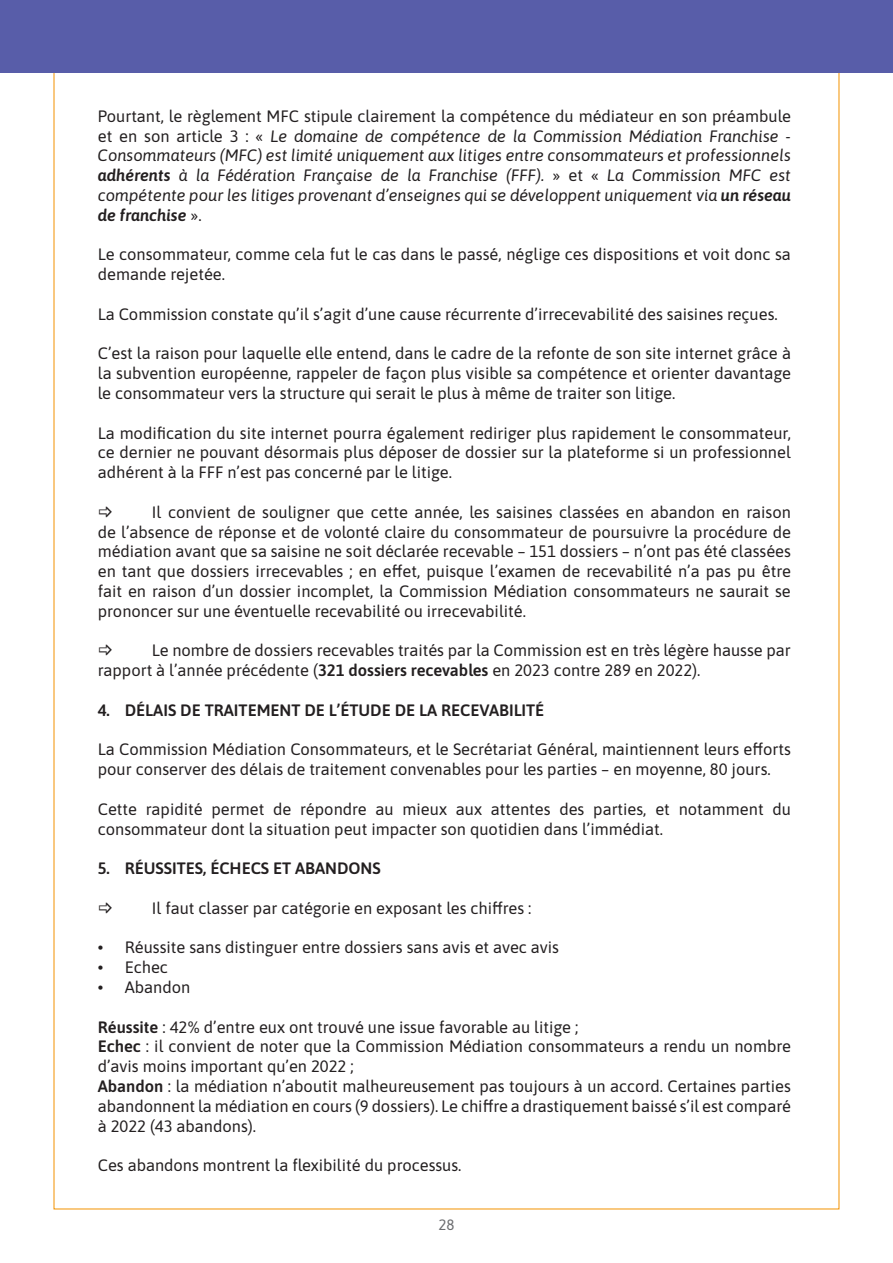
<style>
.page{position:relative;width:893px;height:1263px;background:#fff}
.page>*{position:absolute;margin:0;border:0;box-sizing:border-box;transform-origin:0 0}
.t1{font:16.5px/19.8px "Asap";color:#231f20}
.t2{font:italic 16.5px/19.8px "Asap";color:#231f20;text-align:justify}
.t3{font:600 16.5px "Asap";color:#231f20}
.t4{font:15px "Asap";color:#6c6d70}
.s1{font-style:normal}
.s2{font-weight:600}
</style>
<div class="page">
<div style="left:0;top:0;width:893px;height:72px;background:#585da9"></div>
<p class="t2" style="left:98px;top:105px;width:695px"><span class="s1">Pourtant, le règlement MFC stipule clairement la compétence du médiateur en son préambule et en son article 3 : «</span> Le domaine de compétence de la Commission Médiation Franchise - Consommateurs (MFC) est limité uniquement aux litiges entre consommateurs et professionnels <span class="s2">adhérents</span> à la Fédération Française de la Franchise (FFF). <span class="s1">» et «</span> La Commission MFC est compétente pour les litiges provenant d’enseignes qui se développent uniquement via <span class="s2">un réseau de franchise</span> <span class="s1">».</span></p>
<p class="t1" style="left:98px;top:244px;width:695px">Le consommateur, comme cela fut le cas dans le passé, néglige ces dispositions et voit donc sa demande rejetée.</p>
<p class="t1" style="left:98px;top:303px;width:681px">La Commission constate qu’il s’agit d’une cause récurrente d’irrecevabilité des saisines reçues.</p>
<p class="t1" style="left:98px;top:343px;width:695px;text-align:justify">C’est la raison pour laquelle elle entend, dans le cadre de la refonte de son site internet grâce à la subvention européenne, rappeler de façon plus visible sa compétence et orienter davantage le consommateur vers la structure qui serait le plus à même de traiter son litige.</p>
<p class="t1" style="left:98px;top:422px;width:695px;text-align:justify">La modification du site internet pourra également rediriger plus rapidement le consommateur, ce dernier ne pouvant désormais plus déposer de dossier sur la plateforme si un professionnel adhérent à la FFF n’est pas concerné par le litige.</p>
<p class="t1" style="left:98px;top:501px;width:695px;text-align:justify;text-indent:54px">Il convient de souligner que cette année, les saisines classées en abandon en raison de l’absence de réponse et de volonté claire du consommateur de poursuivre la procédure de médiation avant que sa saisine ne soit déclarée recevable – 151 dossiers – n’ont pas été classées en tant que dossiers irrecevables ; en effet, puisque l’examen de recevabilité n’a pas pu être fait en raison d’un dossier incomplet, la Commission Médiation consommateurs ne saurait se prononcer sur une éventuelle recevabilité ou irrecevabilité.</p>
<p class="t1" style="left:98px;top:640px;width:695px;text-indent:54px">Le nombre de dossiers recevables traités par la Commission est en très légère hausse par rapport à l’année précédente (<span class="s2">321 dossiers recevables</span> en 2023 contre 289 en 2022).</p>
<p class="t3" style="left:98px;top:699px;width:448px">4. DÉLAIS DE TRAITEMENT DE L’ÉTUDE DE LA RECEVABILITÉ</p>
<p class="t1" style="left:98px;top:739px;width:695px">La Commission Médiation Consommateurs, et le Secrétariat Général, maintiennent leurs efforts pour conserver des délais de traitement convenables pour les parties – en moyenne, 80 jours.</p>
<p class="t1" style="left:98px;top:798px;width:695px">Cette rapidité permet de répondre au mieux aux attentes des parties, et notamment du consommateur dont la situation peut impacter son quotidien dans l’immédiat.</p>
<p class="t3" style="left:98px;top:857px;width:284px">5. RÉUSSITES, ÉCHECS ET ABANDONS</p>
<p class="t1" style="left:152px;top:897px;width:381px">Il faut classer par catégorie en exposant les chiffres :</p>
<p class="t1" style="left:98px;top:937px;width:463px">• Réussite sans distinguer entre dossiers sans avis et avec avis</p>
<p class="t1" style="left:98px;top:957px;width:72px">• Echec</p>
<p class="t1" style="left:98px;top:976px;width:94px">• Abandon</p>
<p class="t1" style="left:98px;top:1016px;width:482px"><span class="s2">Réussite</span> : 42% d’entre eux ont trouvé une issue favorable au litige ;</p>
<p class="t1" style="left:98px;top:1036px;width:695px"><span class="s2">Echec</span> : il convient de noter que la Commission Médiation consommateurs a rendu un nombre d’avis moins important qu’en 2022 ;</p>
<p class="t1" style="left:98px;top:1075px;width:695px;text-align:justify"><span class="s2">Abandon</span> : la médiation n’aboutit malheureusement pas toujours à un accord. Certaines parties abandonnent la médiation en cours (9 dossiers). Le chiffre a drastiquement baissé s’il est comparé à 2022 (43 abandons).</p>
<p class="t1" style="left:98px;top:1155px;width:365px">Ces abandons montrent la flexibilité du processus.</p>
<p class="t4" style="left:438px;top:1214px;width:18px">28</p>
</div>
